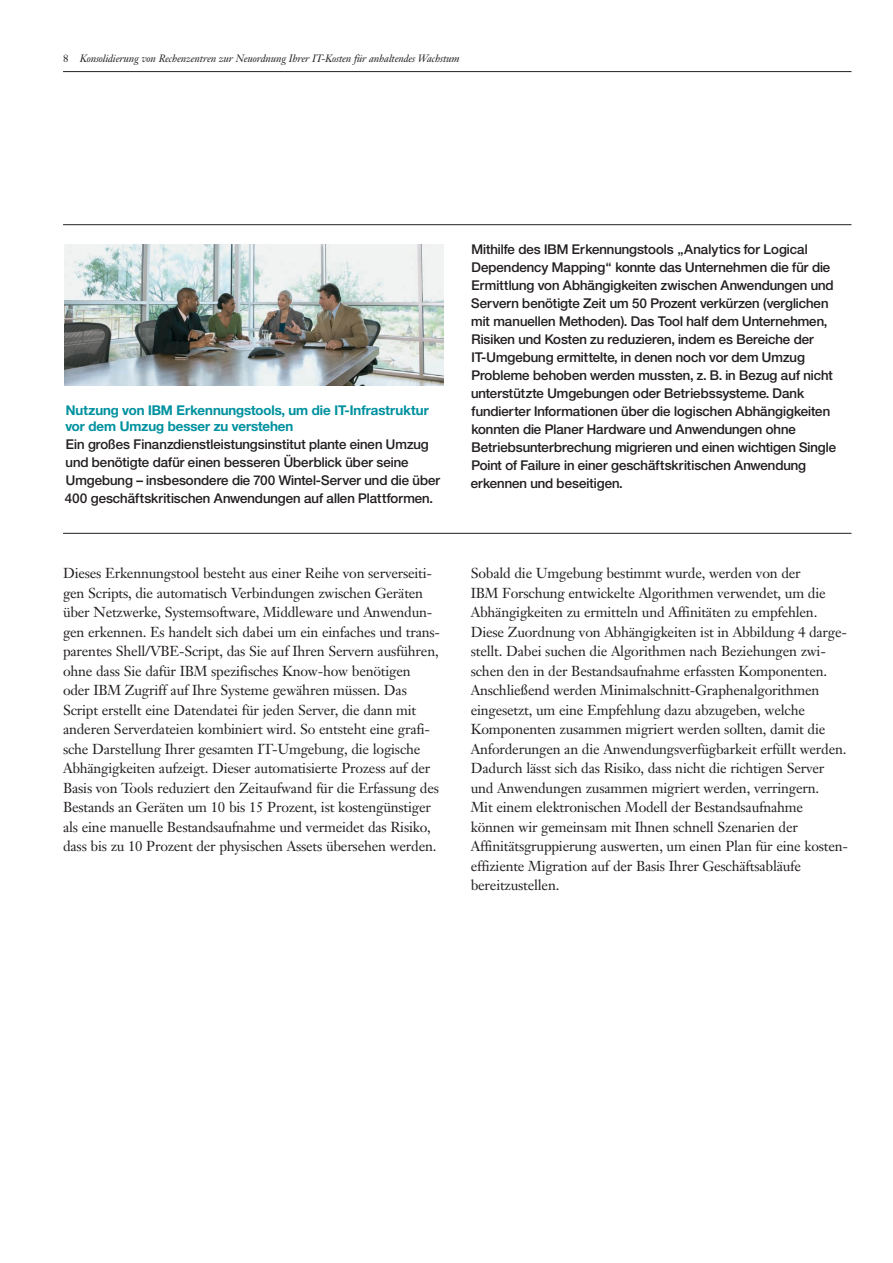
<style>
.page{position:relative;width:893px;height:1263px;background:#fff}
.page>*{position:absolute;margin:0;border:0;box-sizing:border-box;transform-origin:0 0}
.t1{font:14.25px/19.5px "Janson Text LT Pro";letter-spacing:-.015em;color:#231f20}
.t2{font:500 13.5px/18px "Helv Neuefor IBM";color:#231f20}
.t3{font:700 13.5px/16.5px "Helv Neuefor IBM";color:#00919f}
.t4{font:italic 10.5px "Janson Text LT Pro";letter-spacing:-.015em;color:#231f20}
.s1{font-style:normal}
</style>
<div class="page">
<hr style="left:63px;top:71px;width:788px;height:1px;background:#231f20">
<img style="left:64px;top:245px;width:380px;height:141px">
<hr style="left:63px;top:224px;width:788px;height:1px;background:#231f20">
<hr style="left:63px;top:533px;width:788px;height:1px;background:#231f20">
<p class="t4" style="left:63px;top:52px;width:398px"><span class="s1">8</span> Konsolidierung von Rechenzentren zur Neuordnung Ihrer IT-Kosten für anhaltendes Wachstum</p>
<h2 class="t3" style="left:65px;top:401px;width:365px">Nutzung von IBM Erkennungstools, um die IT-Infrastruktur vor dem Umzug besser zu verstehen</h2>
<p class="t2" style="left:65px;top:435px;width:377px">Ein großes Finanzdienstleistungsinstitut plante einen Umzug und benötigte dafür einen besseren Überblick über seine Umgebung – insbesondere die 700 Wintel-Server und die über 400 geschäftskritischen Anwendungen auf allen Plattformen.</p>
<p class="t2" style="left:471px;top:240px;width:367px">Mithilfe des IBM Erkennungstools „Analytics for Logical Dependency Mapping“ konnte das Unternehmen die für die Ermittlung von Abhängigkeiten zwischen Anwendungen und Servern benötigte Zeit um 50 Prozent verkürzen (verglichen mit manuellen Methoden). Das Tool half dem Unternehmen, Risiken und Kosten zu reduzieren, indem es Bereiche der IT-Umgebung ermittelte, in denen noch vor dem Umzug Probleme behoben werden mussten, z. B. in Bezug auf nicht unterstützte Umgebungen oder Betriebssysteme. Dank fundierter Informationen über die logischen Abhängigkeiten konnten die Planer Hardware und Anwendungen ohne Betriebsunterbrechung migrieren und einen wichtigen Single Point of Failure in einer geschäftskritischen Anwendung erkennen und beseitigen.</p>
<p class="t1" style="left:63px;top:564px;width:379px">Dieses Erkennungstool besteht aus einer Reihe von serverseiti&shy;gen Scripts, die automatisch Verbindungen zwischen Geräten über Netzwerke, Systemsoftware, Middleware und Anwendun&shy;gen erkennen. Es handelt sich dabei um ein einfaches und trans&shy;parentes Shell/VBE-Script, das Sie auf Ihren Servern ausführen, ohne dass Sie dafür IBM spezifisches Know-how benötigen oder IBM Zugriff auf Ihre Systeme gewähren müssen. Das Script erstellt eine Datendatei für jeden Server, die dann mit anderen Serverdateien kombiniert wird. So entsteht eine grafi&shy;sche Darstellung Ihrer gesamten IT-Umgebung, die logische Abhängigkeiten aufzeigt. Dieser automatisierte Prozess auf der Basis von Tools reduziert den Zeitaufwand für die Erfassung des Bestands an Geräten um 10 bis 15 Prozent, ist kostengünstiger als eine manuelle Bestandsaufnahme und vermeidet das Risiko, dass bis zu 10 Prozent der physischen Assets übersehen werden.</p>
<p class="t1" style="left:471px;top:564px;width:379px">Sobald die Umgebung bestimmt wurde, werden von der<br>IBM Forschung entwickelte Algorithmen verwendet, um die Abhängigkeiten zu ermitteln und Affinitäten zu empfehlen.<br>Diese Zuordnung von Abhängigkeiten ist in Abbildung 4 darge&shy;stellt. Dabei suchen die Algorithmen nach Beziehungen zwi&shy;schen den in der Bestandsaufnahme erfassten Komponenten.<br>Anschließend werden Minimalschnitt-Graphenalgorithmen eingesetzt, um eine Empfehlung dazu abzugeben, welche Komponenten zusammen migriert werden sollten, damit die Anforderungen an die Anwendungsverfügbarkeit erfüllt werden.<br>Dadurch lässt sich das Risiko, dass nicht die richtigen Server und Anwendungen zusammen migriert werden, verringern.<br>Mit einem elektronischen Modell der Bestandsaufnahme können wir gemeinsam mit Ihnen schnell Szenarien der Affinitätsgruppierung auswerten, um einen Plan für eine kosten&shy;effiziente Migration auf der Basis Ihrer Geschäftsabläufe bereitzustellen.</p>
</div>
